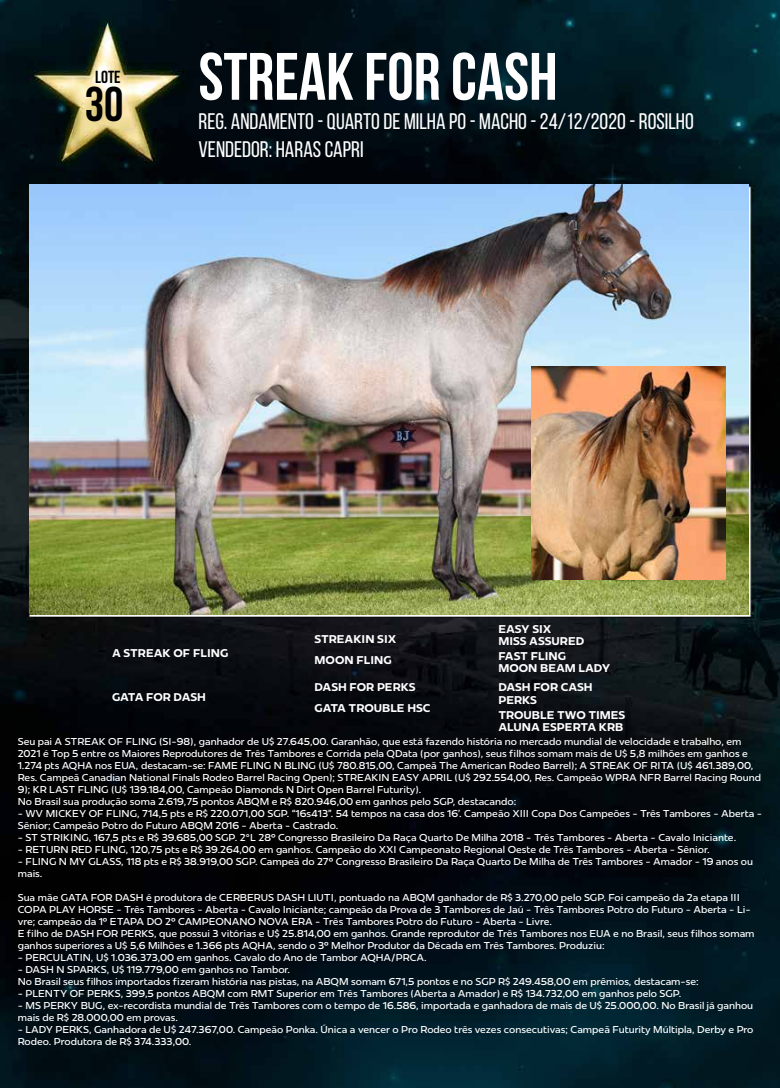
<style>
.page{position:relative;width:780px;height:1088px;background:#fff}
.page>*{position:absolute;margin:0;border:0;box-sizing:border-box;transform-origin:0 0}
.t1{font:700 66.88px "Bebas Neue";color:#fff}
.t2{font:700 48.75px "Bebas Neue";color:#000}
.t3{font:22.5px/28.4px "Bebas Neue";color:#fff}
.t4{font:700 17.5px "Bebas Neue";color:#000}
.t5{font:700 11.25px/20.9px "Redonda";color:#fff}
.t6{font:10px/12px "Redonda";color:#fff}
</style>
<div class="page">
<img style="left:0;top:0;width:780px;height:1088px">
<img style="left:29px;top:184px;width:720px;height:431px">
<img style="left:531px;top:367px;width:194px;height:212px">
<h3 class="t4" style="left:95px;top:67px;width:27px">LOTE</h3>
<h2 class="t2" style="left:85px;top:77px;width:40px">30</h2>
<h1 class="t1" style="left:198px;top:40px;width:360px">STREAK FOR CASH</h1>
<h3 class="t3" style="left:198px;top:106px;width:497px">REG. ANDAMENTO - QUARTO DE MILHA PO - MACHO - 24/12/2020 - ROSILHO<br>VENDEDOR: HARAS CAPRI</h3>
<p class="t5" style="left:314px;top:629px;width:83px">STREAKIN SIX</p>
<p class="t5" style="left:498px;top:618px;width:55px">EASY SIX</p>
<p class="t5" style="left:498px;top:630px;width:87px">MISS ASSURED</p>
<p class="t5" style="left:112px;top:642px;width:118px">A STREAK OF FLING</p>
<p class="t5" style="left:112px;top:687px;width:95px">GATA FOR DASH</p>
<p class="t5" style="left:314px;top:650px;width:79px">MOON FLING</p>
<p class="t5" style="left:314px;top:676px;width:117px">DASH FOR PERKS<br>GATA TROUBLE HSC</p>
<p class="t5" style="left:498px;top:646px;width:69px">FAST FLING</p>
<p class="t5" style="left:498px;top:658px;width:113px">MOON BEAM LADY</p>
<p class="t5" style="left:498px;top:676px;width:96px">DASH FOR CASH</p>
<p class="t5" style="left:498px;top:689px;width:40px">PERKS</p>
<p class="t5" style="left:498px;top:705px;width:128px">TROUBLE TWO TIMES</p>
<p class="t5" style="left:498px;top:717px;width:126px">ALUNA ESPERTA KRB</p>
<p class="t6" style="left:18px;top:735px;width:744px">Seu pai A STREAK OF FLING (SI-98), ganhador de U$ 27.645,00. Garanhão, que está fazendo história no mercado mundial de velocidade e trabalho, em 2021 é Top 5 entre os Maiores Reprodutores de Três Tambores e Corrida pela QData (por ganhos), seus filhos somam mais de U$ 5,8 milhões em ganhos e 1.274 pts AQHA nos EUA, destacam-se: FAME FLING N BLING (U$ 780.815,00, Campeã The American Rodeo Barrel); A STREAK OF RITA (U$ 461.389,00, Res. Campeã Canadian National Finals Rodeo Barrel Racing Open); STREAKIN EASY APRIL (U$ 292.554,00, Res. Campeão WPRA NFR Barrel Racing Round 9); KR LAST FLING (U$ 139.184,00, Campeão Diamonds N Dirt Open Barrel Futurity).<br>No Brasil sua produção soma 2.619,75 pontos ABQM e R$ 820.946,00 em ganhos pelo SGP, destacando:</p>
<p class="t6" style="left:18px;top:807px;width:745px">- WV MICKEY OF FLING, 714,5 pts e R$ 220.071,00 SGP. “16s413”. 54 tempos na casa dos 16’. Campeão XIII Copa Dos Campeões - Três Tambores - Aberta -<br>Sênior; Campeão Potro do Futuro ABQM 2016 - Aberta - Castrado.</p>
<p class="t6" style="left:18px;top:831px;width:720px">- ST STRIKING, 167,5 pts e R$ 39.685,00 SGP. 2°L 28º Congresso Brasileiro Da Raça Quarto De Milha 2018 - Três Tambores - Aberta - Cavalo Iniciante.</p>
<p class="t6" style="left:18px;top:843px;width:693px">- RETURN RED FLING, 120,75 pts e R$ 39.264,00 em ganhos. Campeão do XXI Campeonato Regional Oeste de Três Tambores - Aberta - Sênior.</p>
<p class="t6" style="left:18px;top:855px;width:736px">- FLING N MY GLASS, 118 pts e R$ 38.919,00 SGP. Campeã do 27º Congresso Brasileiro Da Raça Quarto De Milha de Três Tambores - Amador - 19 anos ou mais.</p>
<p class="t6" style="left:18px;top:891px;width:738px">Sua mãe GATA FOR DASH é produtora de CERBERUS DASH LIUTI, pontuado na ABQM ganhador de R$ 3.270,00 pelo SGP. Foi campeão da 2a etapa III COPA PLAY HORSE - Três Tambores - Aberta - Cavalo Iniciante; campeão da Prova de 3 Tambores de Jaú - Três Tambores Potro do Futuro - Aberta - Li&shy;vre; campeão da 1º ETAPA DO 2º CAMPEONANO NOVA ERA - Três Tambores Potro do Futuro - Aberta - Livre.<br>E filho de DASH FOR PERKS, que possui 3 vitórias e U$ 25.814,00 em ganhos. Grande reprodutor de Três Tambores nos EUA e no Brasil, seus filhos somam ganhos superiores a U$ 5,6 Milhões e 1.366 pts AQHA, sendo o 3º Melhor Produtor da Década em Três Tambores. Produziu:</p>
<p class="t6" style="left:18px;top:951px;width:410px">- PERCULATIN, U$ 1.036.373,00 em ganhos. Cavalo do Ano de Tambor AQHA/PRCA.</p>
<p class="t6" style="left:18px;top:963px;width:682px">- DASH N SPARKS, U$ 119.779,00 em ganhos no Tambor.<br>No Brasil seus filhos importados fizeram história nas pistas, na ABQM somam 671,5 pontos e no SGP R$ 249.458,00 em prêmios, destacam-se:</p>
<p class="t6" style="left:18px;top:987px;width:665px">- PLENTY OF PERKS, 399,5 pontos ABQM com RMT Superior em Três Tambores (Aberta a Amador) e R$ 134.732,00 em ganhos pelo SGP.</p>
<p class="t6" style="left:18px;top:999px;width:737px">- MS PERKY BUG, ex-recordista mundial de Três Tambores com o tempo de 16.586, importada e ganhadora de mais de U$ 25.000,00. No Brasil já ganhou mais de R$ 28.000,00 em provas.</p>
<p class="t6" style="left:18px;top:1023px;width:737px">- LADY PERKS, Ganhadora de U$ 247.367,00. Campeão Ponka. Única a vencer o Pro Rodeo três vezes consecutivas; Campeã Futurity Múltipla, Derby e Pro<br>Rodeo. Produtora de R$ 374.333,00.</p>
</div>
